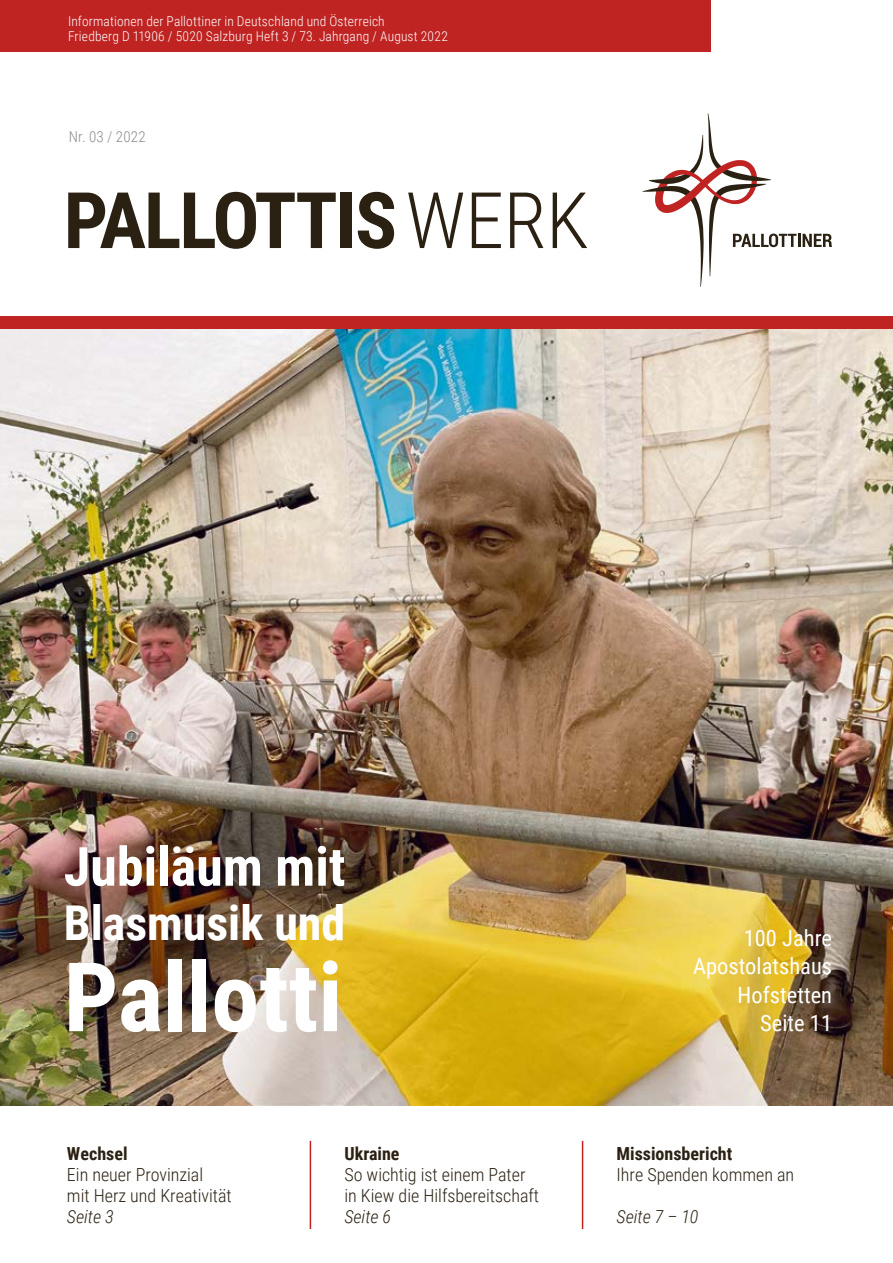
<style>
.page{position:relative;width:893px;height:1263px;background:#fff}
.page>*{position:absolute;margin:0;border:0;box-sizing:border-box;transform-origin:0 0}
.t1{font:700 96px "Roboto Condensed";color:#fff}
.t2{font:700 78px "Roboto Condensed";letter-spacing:-.025em;color:#2b2113}
.t3{font:700 54px "Roboto Condensed";color:#fff}
.t4{font:700 48px "Roboto Condensed";color:#fff}
.t5{font:22.5px/28.5px "Roboto Condensed";color:#fff;text-align:right}
.t6{font:300 18px/21px "Roboto Condensed";color:#2b2113}
.t7{font:700 18px "Roboto Condensed";color:#2b2113}
.t8{font:italic 300 18px "Roboto Condensed";color:#2b2113}
.t9{font:300 15px "Roboto Condensed";letter-spacing:.02em;color:#8e8c89}
.t10{font:300 13.5px/15px "Roboto Condensed";letter-spacing:.01em;color:#fff}
.s1{font-weight:300}
</style>
<div class="page">
<img style="left:0;top:328px;width:893px;height:777px">
<div style="left:0;top:0;width:710px;height:51px;background:#bf2422"></div>
<svg style="left:642px;top:113px;width:190px;height:174px"></svg>
<div style="left:0;top:316px;width:893px;height:12px;background:#bf2422"></div>
<hr style="left:582px;top:1141px;width:1px;height:88px;background:#bf2422">
<hr style="left:310px;top:1141px;width:1px;height:88px;background:#bf2422">
<p class="t10" style="left:68px;top:15px;width:381px">Informationen der Pallottiner in Deutschland und Österreich<br>Friedberg D 11906 / 5020 Salzburg Heft 3 / 73. Jahrgang / August 2022</p>
<p class="t9" style="left:69px;top:130px;width:78px">Nr. 03 / 2022</p>
<h2 class="t2" style="left:64px;top:187px;width:527px">PALLOTTIS <span class="s1">WERK</span></h2>
<h3 class="t3" style="left:64px;top:843px;width:283px">Jubiläum mit</h3>
<h3 class="t4" style="left:64px;top:902px;width:283px">Blasmusik und</h3>
<h1 class="t1" style="left:64px;top:955px;width:280px">Pallotti</h1>
<h3 class="t7" style="left:67px;top:1145px;width:62px">Wechsel</h3>
<h3 class="t6" style="left:67px;top:1163px;width:166px">Ein neuer Provinzial<br>mit Herz und Kreativität</h3>
<h3 class="t8" style="left:67px;top:1208px;width:48px">Seite 3</h3>
<h3 class="t7" style="left:344px;top:1145px;width:57px">Ukraine</h3>
<h3 class="t6" style="left:344px;top:1165px;width:196px">So wichtig ist einem Pater in Kiew die Hilfsbereitschaft</h3>
<h3 class="t8" style="left:344px;top:1208px;width:48px">Seite 6</h3>
<h3 class="t5" style="left:693px;top:925px;width:140px">100 Jahre<br>Apostolatshaus<br>Hofstetten<br>Seite 11</h3>
<h3 class="t7" style="left:617px;top:1145px;width:117px">Missionsbericht</h3>
<h3 class="t6" style="left:617px;top:1165px;width:179px">Ihre Spenden kommen an</h3>
<h3 class="t8" style="left:617px;top:1208px;width:83px">Seite 7 – 10</h3>
</div>
